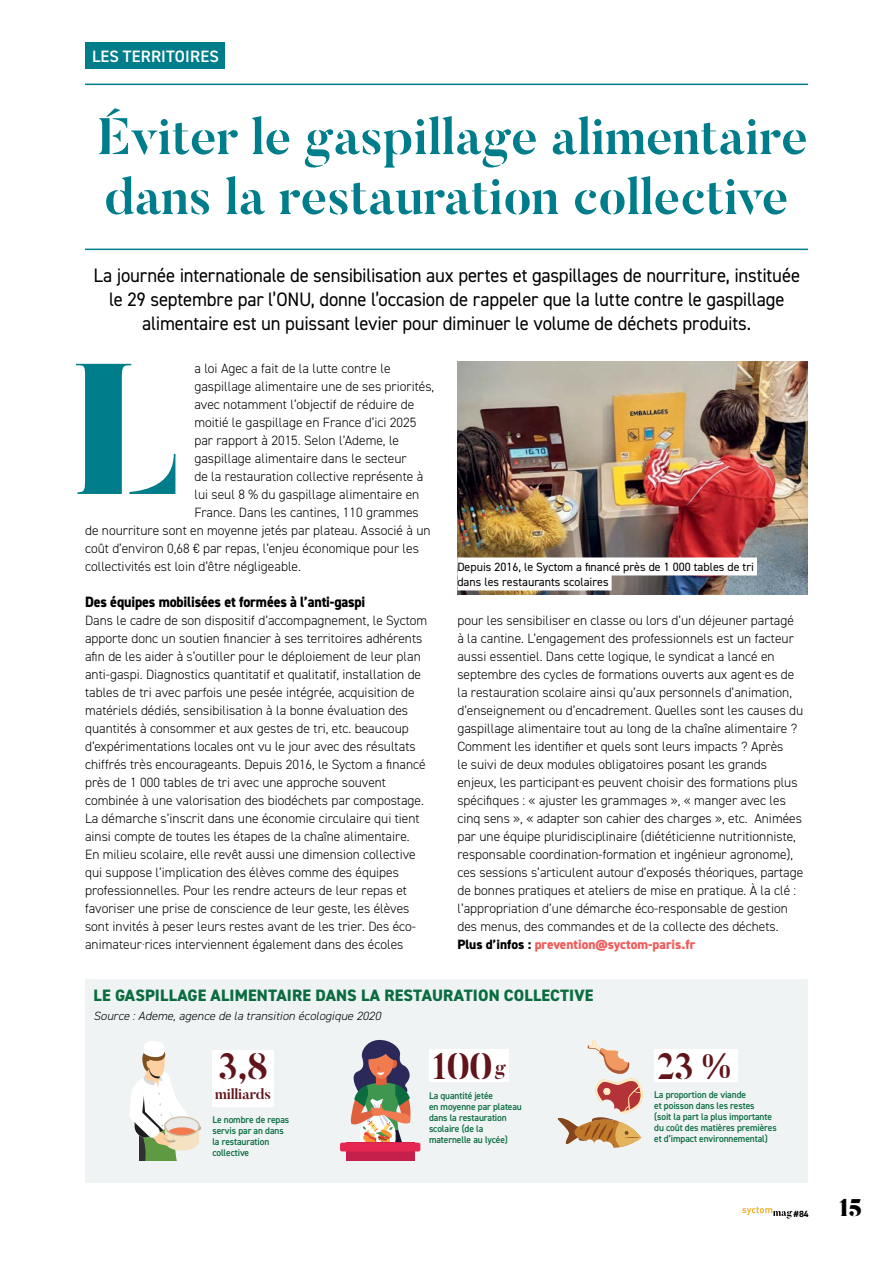
<style>
.page{position:relative;width:893px;height:1263px;background:#fff}
.page>*{position:absolute;margin:0;border:0;box-sizing:border-box;transform-origin:0 0}
.t1{font:900 184.8px "Butler Stencil";color:#007d8a}
.t2{font:700 51px/60px "Butler Stencil";color:#007d8a}
.t3{font:700 36.6px "Butler Stencil";color:#61141a}
.t4{font:900 24px "Butler Stencil";color:#000}
.t5{font:19.5px/24px "DIN2014";letter-spacing:-.01em;color:#000;text-align:center;scale:.96 1}
.t6{font:800 16.5px "DIN2014";letter-spacing:.01em;color:#0b6c40}
.t7{font:600 16.5px "DIN2014";letter-spacing:.01em;color:#fff}
.t8{font:800 15px "DIN2014";letter-spacing:-.01em;color:#000;scale:.94 1}
.t9{font:700 14.7px "Butler Stencil";letter-spacing:-.01em;color:#61141a}
.t10{font:300 13.5px/18px "DIN2014";color:#000}
.t11{font:12px/15px "DIN2014";color:#000}
.t12{font:italic 300 12px "DIN2014";color:#000}
.t13{font:600 9.75px/10.9px "DIN2014";letter-spacing:-.01em;color:#0b6c40}
.t14{font:700 9px "DIN2014";color:#000}
.s1{font-weight:800}
.s2{font-weight:800;color:#f15b5b}
.s3{font-size:19.65px}
</style>
<div class="page">
<div style="left:85px;top:980px;width:723px;height:203px;background:#eff3f4"></div>
<div style="left:86px;top:43px;width:139px;height:26px;background:#007d8a"></div>
<hr style="left:85px;top:84px;width:723px;height:1px;background:#007d8a">
<hr style="left:85px;top:249px;width:723px;height:1px;background:#007d8a">
<img style="left:457px;top:362px;width:351px;height:232px">
<div style="left:457px;top:557px;width:300px;height:18px;background:#fff"></div>
<div style="left:457px;top:572px;width:155px;height:18px;background:#fff"></div>
<svg style="left:557px;top:1040px;width:86px;height:108px"></svg>
<div style="left:654px;top:1050px;width:83px;height:32px;background:#fff"></div>
<div style="left:429px;top:1050px;width:80px;height:32px;background:#fff"></div>
<svg style="left:348px;top:1039px;width:64px;height:104px"></svg>
<div style="left:346px;top:1143px;width:69px;height:18px;background:#c5204b"></div>
<div style="left:340px;top:1143px;width:80px;height:8px;background:#e52752;border-radius:2px"></div>
<div style="left:212px;top:1050px;width:62px;height:56px;background:#fff"></div>
<svg style="left:129px;top:1041px;width:72px;height:119px"></svg>
<svg style="left:742px;top:1207px;width:50px;height:12px"></svg>
<p class="t7" style="left:92px;top:46px;width:128px">LES TERRITOIRES</p>
<h2 class="t2" style="left:98px;top:107px;width:712px">Éviter le gaspillage alimentaire dans la restauration collective</h2>
<p class="t5" style="left:93px;top:263px;width:738px">La journée internationale de sensibilisation aux pertes et gaspillages de nourriture, instituée le 29 septembre par l’ONU, donne l’occasion de rappeler que la lutte contre le gaspillage alimentaire est un puissant levier pour diminuer le volume de déchets produits.</p>
<p class="t10" style="left:194px;top:359px;width:198px">a loi Agec a fait de la lutte contre le</p>
<p class="t10" style="left:194px;top:377px;width:241px">gaspillage alimentaire une de ses priorités,</p>
<p class="t10" style="left:194px;top:395px;width:221px">avec notamment l’objectif de réduire de</p>
<p class="t10" style="left:194px;top:413px;width:223px">moitié le gaspillage en France d’ici 2025</p>
<p class="t10" style="left:194px;top:431px;width:206px">par rapport à 2015. Selon l’Ademe, le</p>
<p class="t10" style="left:194px;top:449px;width:214px">gaspillage alimentaire dans le secteur</p>
<p class="t10" style="left:194px;top:467px;width:230px">de la restauration collective représente à</p>
<p class="t10" style="left:194px;top:485px;width:226px">lui seul 8 % du gaspillage alimentaire en</p>
<p class="t10" style="left:194px;top:503px;width:226px">France. Dans les cantines, 110 grammes</p>
<p class="t10" style="left:85px;top:521px;width:347px">de nourriture sont en moyenne jetés par plateau. Associé à un</p>
<p class="t10" style="left:85px;top:539px;width:335px">coût d’environ 0,68 € par repas, l’enjeu économique pour les</p>
<p class="t10" style="left:85px;top:557px;width:217px">collectivités est loin d’être négligeable.</p>
<p class="t8" style="left:85px;top:592px;width:300px">Des équipes mobilisées et formées à l’anti-gaspi</p>
<p class="t10" style="left:85px;top:611px;width:344px">Dans le cadre de son dispositif d’accompagnement, le Syctom apporte donc un soutien financier à ses territoires adhérents afin de les aider à s’outiller pour le déploiement de leur plan anti-gaspi. Diagnostics quantitatif et qualitatif, installation de tables de tri avec parfois une pesée intégrée, acquisition de matériels dédiés, sensibilisation à la bonne évaluation des quantités à consommer et aux gestes de tri, etc. beaucoup d’expérimentations locales ont vu le jour avec des résultats chiffrés très encourageants. Depuis 2016, le Syctom a financé près de 1 000 tables de tri avec une approche souvent combinée à une valorisation des biodéchets par compostage.<br>La démarche s’inscrit dans une économie circulaire qui tient ainsi compte de toutes les étapes de la chaîne alimentaire.<br>En milieu scolaire, elle revêt aussi une dimension collective qui suppose l’implication des élèves comme des équipes professionnelles. Pour les rendre acteurs de leur repas et favoriser une prise de conscience de leur geste, les élèves sont invités à peser leurs restes avant de les trier. Des éco&shy;animateur·rices interviennent également dans des écoles</p>
<h1 class="t1" style="left:70px;top:313px;width:119px">L</h1>
<p class="t11" style="left:457px;top:559px;width:298px">Depuis 2016, le Syctom a financé près de 1 000 tables de tri dans les restaurants scolaires</p>
<p class="t10" style="left:457px;top:611px;width:347px">pour les sensibiliser en classe ou lors d’un déjeuner partagé à la cantine. L’engagement des professionnels est un facteur aussi essentiel. Dans cette logique, le syndicat a lancé en septembre des cycles de formations ouverts aux agent·es de la restauration scolaire ainsi qu’aux personnels d’animation, d’enseignement ou d’encadrement. Quelles sont les causes du gaspillage alimentaire tout au long de la chaîne alimentaire ?<br>Comment les identifier et quels sont leurs impacts ? Après<br>le suivi de deux modules obligatoires posant les grands enjeux, les participant·es peuvent choisir des formations plus spécifiques : « ajuster les grammages », « manger avec les cinq sens », « adapter son cahier des charges », etc. Animées par une équipe pluridisciplinaire (diététicienne nutritionniste, responsable coordination-formation et ingénieur agronome), ces sessions s’articulent autour d’exposés théoriques, partage de bonnes pratiques et ateliers de mise en pratique. À la clé : l’appropriation d’une démarche éco-responsable de gestion des menus, des commandes et de la collecte des déchets.<br><span class="s1">Plus d’infos :</span> <span class="s2">prevention@syctom-paris.fr</span></p>
<p class="t6" style="left:94px;top:984px;width:501px">LE GASPILLAGE ALIMENTAIRE DANS LA RESTAURATION COLLECTIVE</p>
<p class="t12" style="left:94px;top:1009px;width:289px">Source : Ademe, agence de la transition écologique 2020</p>
<h3 class="t3" style="left:218px;top:1043px;width:51px">3,8</h3>
<p class="t9" style="left:215px;top:1084px;width:57px">milliards</p>
<p class="t13" style="left:212px;top:1114px;width:78px">Le nombre de repas servis par an dans la restauration collective</p>
<h3 class="t3" style="left:432px;top:1043px;width:76px">100<span class="s3">g</span></h3>
<p class="t13" style="left:429px;top:1090px;width:94px">La quantité jetée<br>en moyenne par plateau dans la restauration scolaire (de la maternelle au lycée)</p>
<h3 class="t3" style="left:657px;top:1043px;width:79px">23%</h3>
<p class="t13" style="left:654px;top:1089px;width:124px">La proportion de viande<br>et poisson dans les restes<br>(soit la part la plus importante du coût des matières premières et d’impact environnemental)</p>
<p class="t14" style="left:793px;top:1208px;width:16px">#84</p>
<h3 class="t4" style="left:839px;top:1192px;width:25px">15</h3>
</div>
